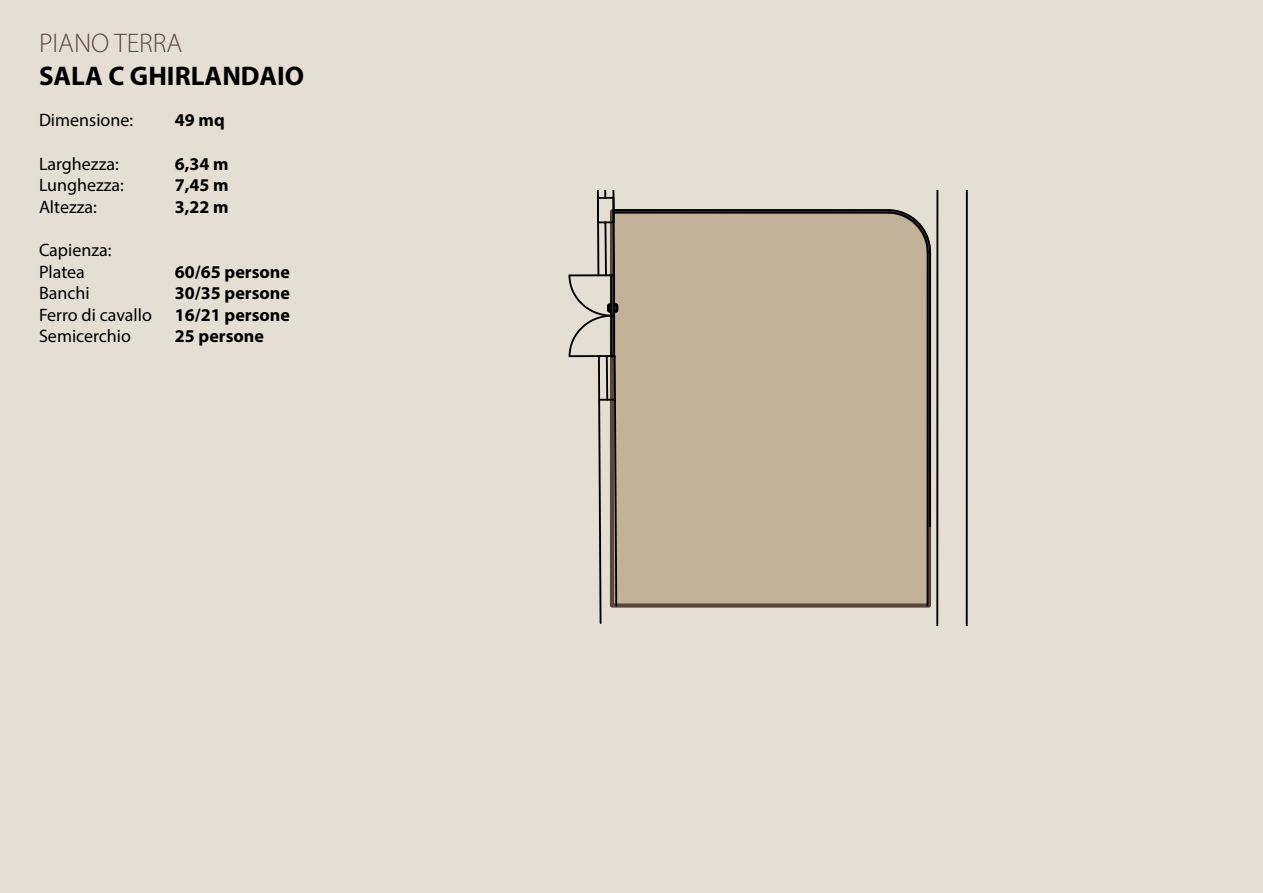
<style>
.page{position:relative;width:1263px;height:893px;background:#e5dfd3}
.page>*{position:absolute;margin:0;border:0;box-sizing:border-box;transform-origin:0 0}
.t1{font:700 27px "Myriad Pro";color:#000001}
.t2{font:300 27px "Myriad Pro";color:#59473e}
.t3{font:18px/21.6px "Myriad Pro";color:#000001}
.t4{font:700 18px "Myriad Pro";color:#000001}
</style>
<div class="page">
<div style="left:619px;top:211px;width:313px;height:397px;background:#c1b299"></div>
<hr style="left:936px;top:191px;width:2px;height:434px;background:#000001">
<hr style="left:966px;top:191px;width:2px;height:434px;background:#000001">
<hr style="left:614px;top:212px;width:274px;height:2px;background:#000001">
<hr style="left:614px;top:209px;width:274px;height:2px;background:#000001">
<hr style="left:929px;top:252px;width:2px;height:274px;background:#000001">
<hr style="left:926px;top:252px;width:2px;height:353px;background:#000001">
<svg style="left:886px;top:209px;width:46px;height:45px"></svg>
<svg style="left:568px;top:191px;width:51px;height:433px"></svg>
<h1 class="t2" style="left:39px;top:27px;width:145px">PIANO TERRA</h1>
<h1 class="t1" style="left:39px;top:58px;width:267px">SALA C GHIRLANDAIO</h1>
<p class="t3" style="left:39px;top:109px;width:96px">Dimensione:</p>
<p class="t4" style="left:175px;top:109px;width:51px">49 mq</p>
<p class="t3" style="left:39px;top:152px;width:81px">Larghezza:</p>
<p class="t4" style="left:175px;top:152px;width:55px">6,34 m</p>
<p class="t3" style="left:39px;top:174px;width:87px">Lunghezza:</p>
<p class="t4" style="left:175px;top:173px;width:55px">7,45 m</p>
<p class="t3" style="left:39px;top:196px;width:59px">Altezza:</p>
<p class="t4" style="left:175px;top:195px;width:55px">3,22 m</p>
<p class="t3" style="left:39px;top:239px;width:74px">Capienza:<br>Platea</p>
<p class="t4" style="left:175px;top:260px;width:116px">60/65 persone</p>
<p class="t3" style="left:39px;top:282px;width:52px">Banchi</p>
<p class="t4" style="left:175px;top:281px;width:116px">30/35 persone</p>
<p class="t3" style="left:39px;top:304px;width:115px">Ferro di cavallo</p>
<p class="t4" style="left:175px;top:303px;width:116px">16/21 persone</p>
<p class="t3" style="left:39px;top:325px;width:94px">Semicerchio</p>
<p class="t4" style="left:175px;top:325px;width:91px">25 persone</p>
</div>
